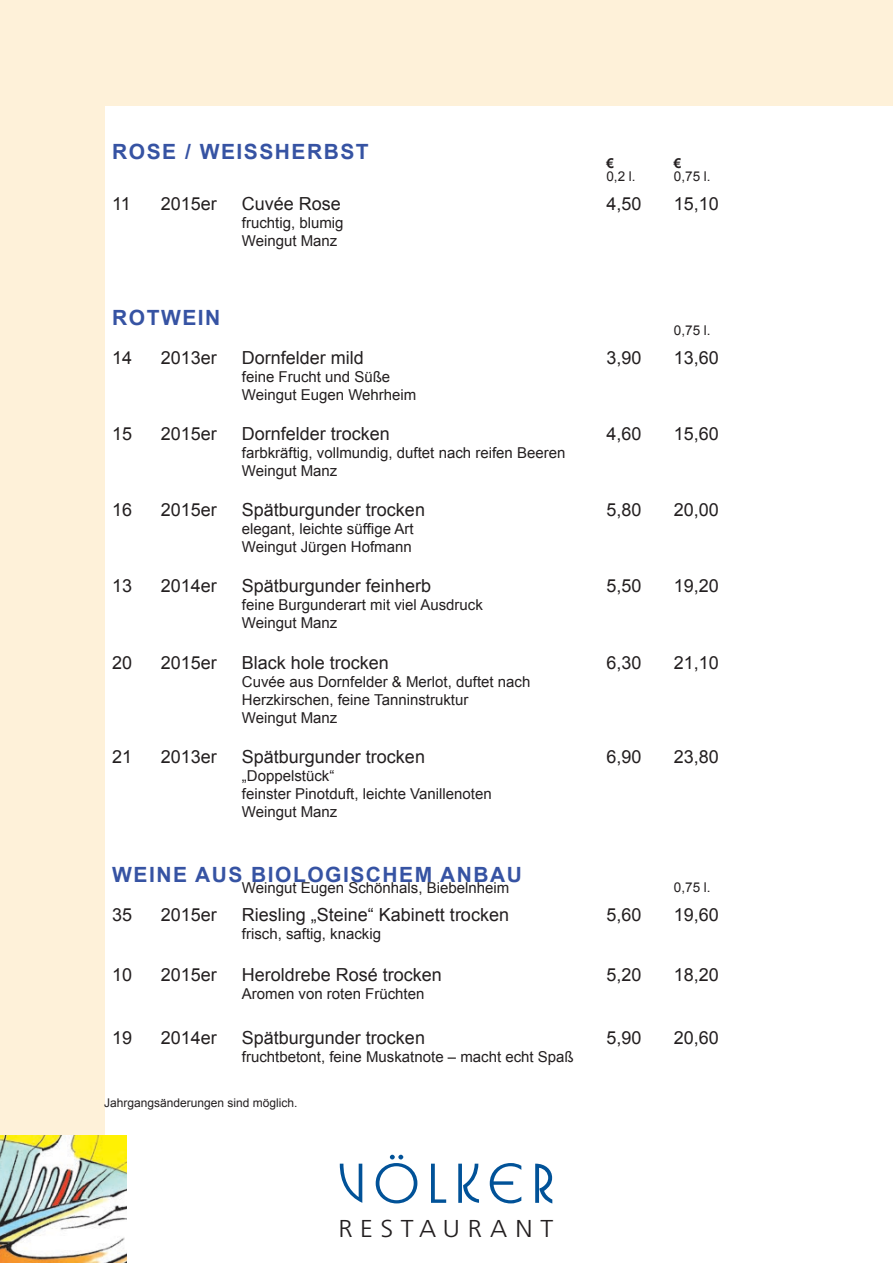
<style>
.page{position:relative;width:893px;height:1263px;background:#fef1d9}
.page>*{position:absolute;margin:0;border:0;box-sizing:border-box;transform-origin:0 0}
.t1{font:500 52.05px "Busorama IT Cby BT";letter-spacing:.16em;color:#015298;scale:1.05 1}
.t2{font:300 24.45px "Frutiger";letter-spacing:.29em;color:#231f20;scale:1.05 1}
.t3{font:700 21px "Arial";letter-spacing:.07em;color:#3653a3}
.t4{font:18px "Arial";color:#231f20}
.t5{font:15px/18px "Arial";color:#231f20}
.t6{font:13.5px "Arial";color:#231f20}
.t7{font:700 13.5px "Arial";color:#231f20}
.t8{font:12px "Arial";color:#231f20}
</style>
<div class="page">
<div style="left:106px;top:106px;width:787px;height:1157px;background:#fff"></div>
<img style="left:0;top:1135px;width:127px;height:128px">
<h3 class="t3" style="left:112px;top:137px;width:258px">ROSE / WEISSHERBST</h3>
<p class="t4" style="left:112px;top:192px;width:20px">11</p>
<p class="t4" style="left:161px;top:192px;width:58px">2015er</p>
<p class="t4" style="left:242px;top:192px;width:101px">Cuvée Rose</p>
<p class="t5" style="left:242px;top:214px;width:103px">fruchtig, blumig<br>Weingut Manz</p>
<h3 class="t3" style="left:112px;top:304px;width:110px">ROTWEIN</h3>
<p class="t4" style="left:112px;top:346px;width:22px">14</p>
<p class="t4" style="left:161px;top:346px;width:58px">2013er</p>
<p class="t4" style="left:242px;top:346px;width:124px">Dornfelder mild</p>
<p class="t5" style="left:242px;top:368px;width:176px">feine Frucht und Süße<br>Weingut Eugen Wehrheim</p>
<p class="t4" style="left:112px;top:422px;width:22px">15</p>
<p class="t4" style="left:161px;top:422px;width:58px">2015er</p>
<p class="t4" style="left:242px;top:422px;width:150px">Dornfelder trocken</p>
<p class="t5" style="left:242px;top:444px;width:325px">farbkräftig, vollmundig, duftet nach reifen Beeren<br>Weingut Manz</p>
<p class="t4" style="left:112px;top:498px;width:22px">16</p>
<p class="t4" style="left:161px;top:498px;width:58px">2015er</p>
<p class="t4" style="left:242px;top:498px;width:185px">Spätburgunder trocken</p>
<p class="t5" style="left:242px;top:520px;width:173px">elegant, leichte süffige Art<br>Weingut Jürgen Hofmann</p>
<p class="t4" style="left:112px;top:574px;width:22px">13</p>
<p class="t4" style="left:161px;top:574px;width:58px">2014er</p>
<p class="t4" style="left:242px;top:574px;width:191px">Spätburgunder feinherb</p>
<p class="t5" style="left:242px;top:596px;width:242px">feine Burgunderart mit viel Ausdruck<br>Weingut Manz</p>
<p class="t4" style="left:112px;top:650px;width:22px">20</p>
<p class="t4" style="left:161px;top:650px;width:58px">2015er</p>
<p class="t4" style="left:242px;top:650px;width:149px">Black hole trocken</p>
<p class="t5" style="left:242px;top:672px;width:290px">Cuvée aus Dornfelder &amp; Merlot, duftet nach<br>Herzkirschen, feine Tanninstruktur<br>Weingut Manz</p>
<p class="t4" style="left:112px;top:744px;width:22px">21</p>
<p class="t4" style="left:161px;top:744px;width:58px">2013er</p>
<p class="t4" style="left:242px;top:744px;width:185px">Spätburgunder trocken</p>
<p class="t5" style="left:242px;top:766px;width:251px">„Doppelstück“<br>feinster Pinotduft, leichte Vanillenoten<br>Weingut Manz</p>
<p class="t7" style="left:606px;top:155px;width:9px">€</p>
<p class="t7" style="left:674px;top:155px;width:9px">€</p>
<p class="t6" style="left:606px;top:167px;width:31px">0,2 l.</p>
<p class="t6" style="left:674px;top:167px;width:38px">0,75 l.</p>
<p class="t4" style="left:606px;top:192px;width:37px">4,50</p>
<p class="t4" style="left:674px;top:192px;width:47px">15,10</p>
<p class="t6" style="left:674px;top:322px;width:38px">0,75 l.</p>
<p class="t4" style="left:606px;top:346px;width:37px">3,90</p>
<p class="t4" style="left:674px;top:346px;width:47px">13,60</p>
<p class="t4" style="left:606px;top:422px;width:37px">4,60</p>
<p class="t4" style="left:674px;top:422px;width:47px">15,60</p>
<p class="t4" style="left:606px;top:498px;width:37px">5,80</p>
<p class="t4" style="left:674px;top:498px;width:47px">20,00</p>
<p class="t4" style="left:606px;top:574px;width:37px">5,50</p>
<p class="t4" style="left:674px;top:574px;width:47px">19,20</p>
<p class="t4" style="left:606px;top:650px;width:37px">6,30</p>
<p class="t4" style="left:674px;top:650px;width:47px">21,10</p>
<p class="t4" style="left:606px;top:744px;width:37px">6,90</p>
<p class="t4" style="left:674px;top:744px;width:47px">23,80</p>
<h3 class="t3" style="left:112px;top:861px;width:411px">WEINE AUS BIOLOGISCHEM ANBAU</h3>
<p class="t5" style="left:242px;top:879px;width:269px">Weingut Eugen Schönhals, Biebelnheim</p>
<p class="t6" style="left:674px;top:879px;width:38px">0,75 l.</p>
<p class="t4" style="left:112px;top:903px;width:22px">35</p>
<p class="t4" style="left:161px;top:903px;width:58px">2015er</p>
<p class="t4" style="left:242px;top:903px;width:269px">Riesling „Steine“ Kabinett trocken</p>
<p class="t5" style="left:242px;top:925px;width:141px">frisch, saftig, knackig</p>
<p class="t4" style="left:606px;top:903px;width:37px">5,60</p>
<p class="t4" style="left:674px;top:903px;width:47px">19,60</p>
<p class="t4" style="left:112px;top:962px;width:22px">10</p>
<p class="t4" style="left:161px;top:962px;width:58px">2015er</p>
<p class="t4" style="left:242px;top:962px;width:202px">Heroldrebe Rosé trocken</p>
<p class="t5" style="left:242px;top:984px;width:184px">Aromen von roten Früchten</p>
<p class="t4" style="left:112px;top:1026px;width:22px">19</p>
<p class="t4" style="left:161px;top:1026px;width:58px">2014er</p>
<p class="t4" style="left:242px;top:1026px;width:185px">Spätburgunder trocken</p>
<p class="t5" style="left:242px;top:1048px;width:333px">fruchtbetont, feine Muskatnote – macht echt Spaß</p>
<p class="t8" style="left:104px;top:1095px;width:195px">Jahrgangsänderungen sind möglich.</p>
<h1 class="t1" style="left:339px;top:1153px;width:207px">VÖLKER</h1>
<h2 class="t2" style="left:338px;top:1214px;width:206px">RESTAURANT</h2>
<p class="t4" style="left:606px;top:962px;width:37px">5,20</p>
<p class="t4" style="left:674px;top:962px;width:47px">18,20</p>
<p class="t4" style="left:606px;top:1026px;width:37px">5,90</p>
<p class="t4" style="left:674px;top:1026px;width:47px">20,60</p>
</div>
